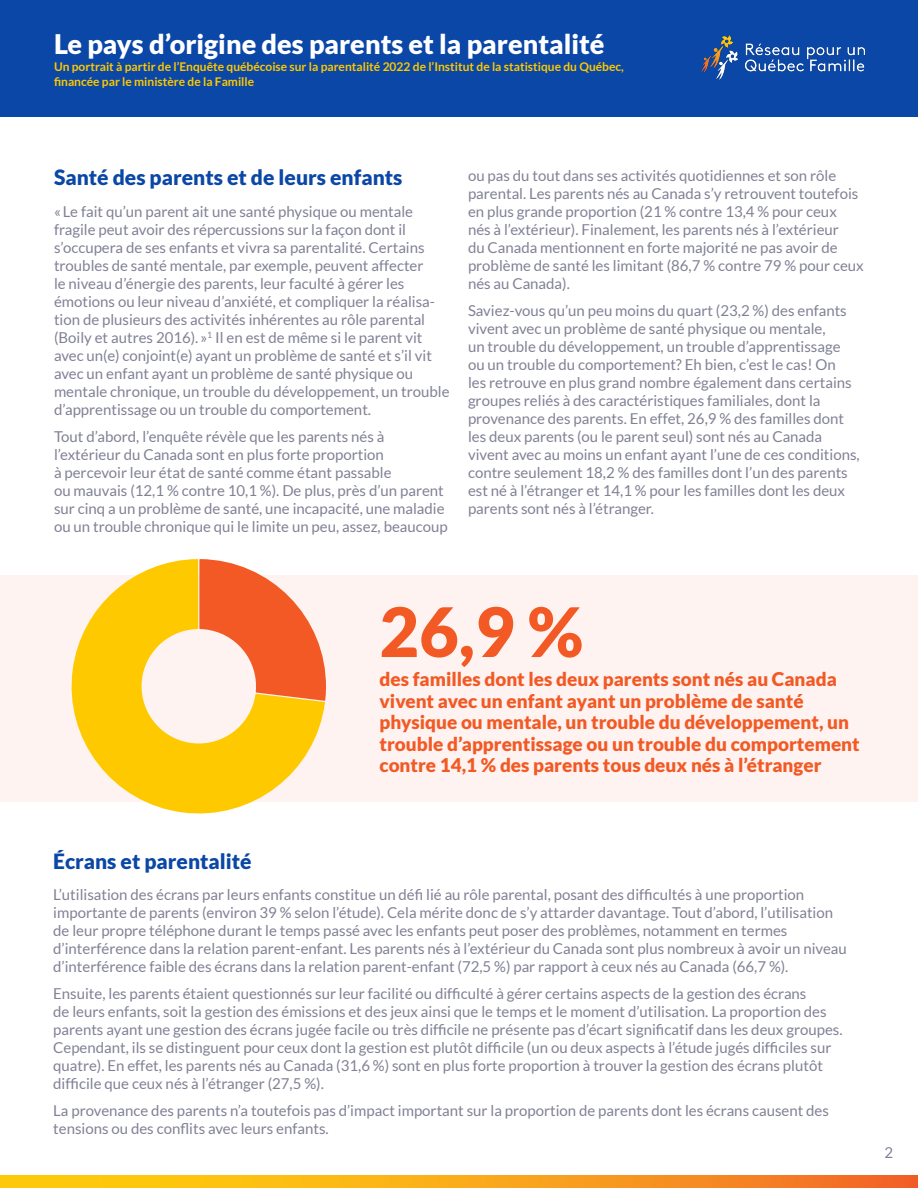
<style>
.page{position:relative;width:918px;height:1188px;background:#fff}
.page>*{position:absolute;margin:0;border:0;box-sizing:border-box;transform-origin:0 0}
.Encadré{font:900 68.25px "Lato";color:#f25924}
.t1{font:900 27px "Lato";color:#fff}
.Sous-titre{font:900 21px "Lato";color:#0a47a6}
.Encadré-2{font:900 18.9px/21.6px "Lato";color:#f25924}
.Texte_courant{font:15px/18px "Lato";color:#808195}
.t2{font:700 12px/15px "Lato";color:#ffc900}
</style>
<div class="page">
<div style="left:0;top:0;width:918px;height:117px;background:#0a47a6"></div>
<div style="left:0;top:575px;width:918px;height:227px;background:#fef3f0"></div>
<svg style="left:0;top:1175px;width:918px;height:13px"></svg>
<svg style="left:71px;top:559px;width:254px;height:254px"></svg>
<img style="left:701px;top:35px;width:165px;height:45px">
<p class="t1" style="left:54px;top:28px;width:552px">Le pays d’origine des parents et la parentalité</p>
<p class="t2" style="left:54px;top:59px;width:571px">Un portrait à partir de l’Enquête québécoise sur la parentalité 2022 de l’Institut de la statistique du Québec, financée par le ministère de la Famille</p>
<p class="Sous-titre" style="left:54px;top:165px;width:350px">Santé des parents et de leurs enfants</p>
<p class="Texte_courant" style="left:54px;top:202px;width:397px">«Le fait qu’un parent ait une santé physique ou mentale fragile peut avoir des répercussions sur la façon dont il s’occupera de ses enfants et vivra sa parentalité. Certains troubles de santé mentale, par exemple, peuvent affecter<br>le niveau d’énergie des parents, leur faculté à gérer les émotions ou leur niveau d’anxiété, et compliquer la réalisa&shy;tion de plusieurs des activités inhérentes au rôle parental (Boily et autres 2016). »<sup>1</sup> Il en est de même si le parent vit avec un(e) conjoint(e) ayant un problème de santé et s’il vit avec un enfant ayant un problème de santé physique ou mentale chronique, un trouble du développement, un trouble d’apprentissage ou un trouble du comportement.</p>
<p class="Texte_courant" style="left:54px;top:427px;width:395px">Tout d’abord, l’enquête révèle que les parents nés à l’extérieur du Canada sont en plus forte proportion<br>à percevoir leur état de santé comme étant passable<br>ou mauvais (12,1 % contre 10,1 %). De plus, près d’un parent sur cinq a un problème de santé, une incapacité, une maladie ou un trouble chronique qui le limite un peu, assez, beaucoup</p>
<p class="Texte_courant" style="left:468px;top:166px;width:397px">ou pas du tout dans ses activités quotidiennes et son rôle parental. Les parents nés au Canada s’y retrouvent toutefois en plus grande proportion (21 % contre 13,4 % pour ceux<br>nés à l’extérieur). Finalement, les parents nés à l’extérieur<br>du Canada mentionnent en forte majorité ne pas avoir de problème de santé les limitant (86,7 % contre 79 % pour ceux nés au Canada).</p>
<p class="Texte_courant" style="left:468px;top:301px;width:393px">Saviez-vous qu’un peu moins du quart (23,2 %) des enfants vivent avec un problème de santé physique ou mentale,<br>un trouble du développement, un trouble d’apprentissage ou un trouble du comportement? Eh bien, c’est le cas! On<br>les retrouve en plus grand nombre également dans certains groupes reliés à des caractéristiques familiales, dont la provenance des parents. En effet, 26,9 % des familles dont les deux parents (ou le parent seul) sont nés au Canada vivent avec au moins un enfant ayant l’une de ces conditions, contre seulement 18,2 % des familles dont l’un des parents est né à l’étranger et 14,1 % pour les familles dont les deux parents sont nés à l’étranger.</p>
<p class="Encadré" style="left:380px;top:592px;width:205px">26,9 %</p>
<p class="Encadré-2" style="left:380px;top:668px;width:482px">des familles dont les deux parents sont nés au Canada vivent avec un enfant ayant un problème de santé physique ou mentale, un trouble du développement, un trouble d’apprentissage ou un trouble du comportement contre 14,1 % des parents tous deux nés à l’étranger</p>
<p class="Sous-titre" style="left:53px;top:849px;width:200px">Écrans et parentalité</p>
<p class="Texte_courant" style="left:53px;top:885px;width:795px">L’utilisation des écrans par leurs enfants constitue un défi lié au rôle parental, posant des difficultés à une proportion importante de parents (environ 39 % selon l’étude). Cela mérite donc de s’y attarder davantage. Tout d’abord, l’utilisation de leur propre téléphone durant le temps passé avec les enfants peut poser des problèmes, notamment en termes d’interférence dans la relation parent-enfant. Les parents nés à l’extérieur du Canada sont plus nombreux à avoir un niveau d’interférence faible des écrans dans la relation parent-enfant (72,5 %) par rapport à ceux nés au Canada (66,7 %).</p>
<p class="Texte_courant" style="left:53px;top:984px;width:791px">Ensuite, les parents étaient questionnés sur leur facilité ou difficulté à gérer certains aspects de la gestion des écrans<br>de leurs enfants, soit la gestion des émissions et des jeux ainsi que le temps et le moment d’utilisation. La proportion des parents ayant une gestion des écrans jugée facile ou très difficile ne présente pas d’écart significatif dans les deux groupes.<br>Cependant, ils se distinguent pour ceux dont la gestion est plutôt difficile (un ou deux aspects à l’étude jugés difficiles sur quatre). En effet, les parents nés au Canada (31,6 %) sont en plus forte proportion à trouver la gestion des écrans plutôt difficile que ceux nés à l’étranger (27,5 %).</p>
<p class="Texte_courant" style="left:53px;top:1101px;width:777px">La provenance des parents n’a toutefois pas d’impact important sur la proportion de parents dont les écrans causent des tensions ou des conflits avec leurs enfants.</p>
<p class="Texte_courant" style="left:885px;top:1143px;width:10px">2</p>
</div>
